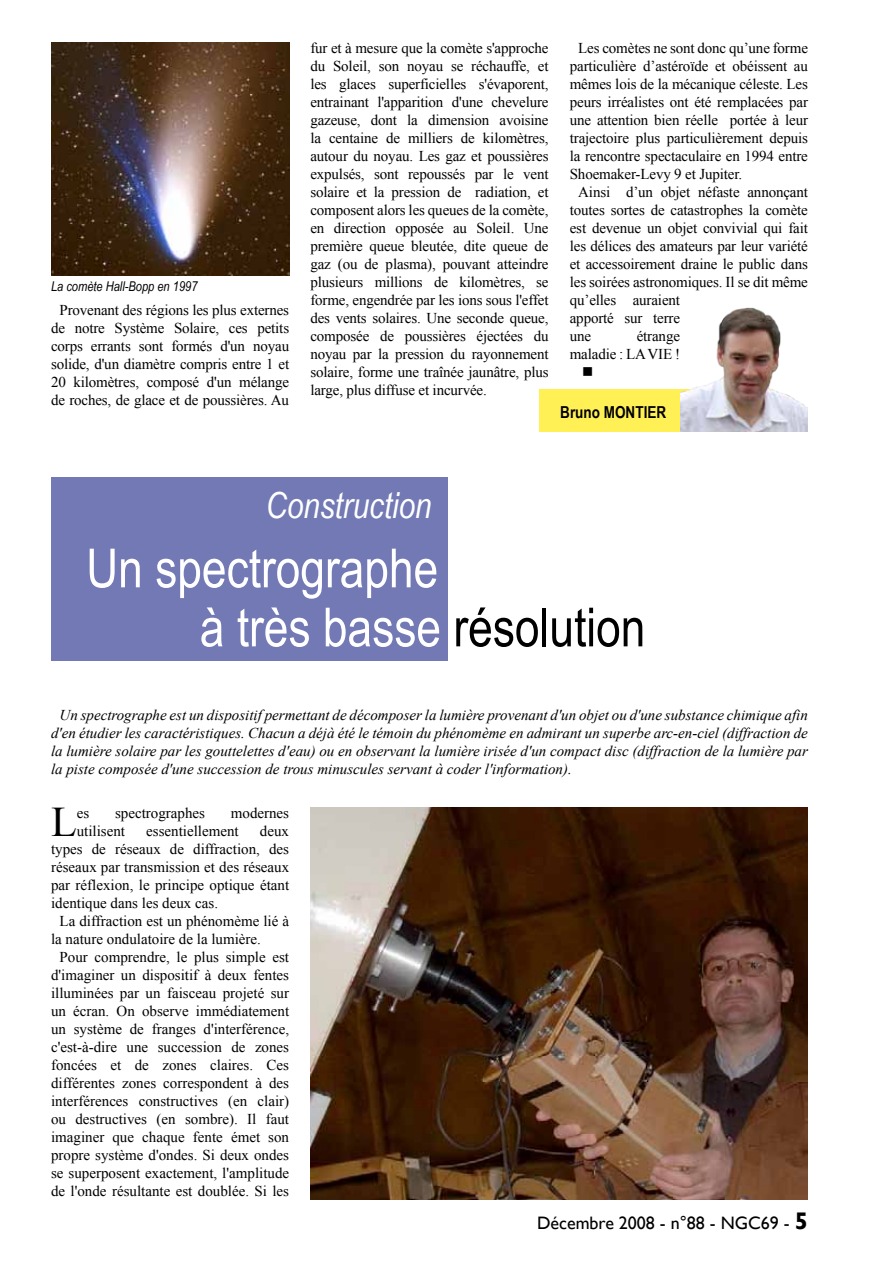
<style>
.page{position:relative;width:893px;height:1263px;background:#fff}
.page>*{position:absolute;margin:0;border:0;box-sizing:border-box;transform-origin:0 0}
.t1{font:54px/58.9px "Arial Narrow";color:#fff}
.t2{font:42.15px "Times New Roman";color:#000}
.t3{font:italic 36px "Arial Narrow";color:#fff}
.t4{font:18px "Gill Sans";color:#000}
.t5{font:700 16.5px "Arial Narrow";color:#000}
.t6{font:15px/18px "Times New Roman";letter-spacing:-.01em;color:#000;text-align:center}
.t7{font:italic 15px/18px "Times New Roman";color:#000;text-align:justify}
.t8{font:15px "Wingdings";color:#000}
.t9{font:italic 13.5px "Arial Narrow";color:#000}
.s1{color:#000}
.s2{font-weight:700;font-size:24px}
</style>
<div class="page">
<img style="left:51px;top:43px;width:238px;height:232px">
<div style="left:539px;top:389px;width:233px;height:43px;background:#fff056"></div>
<img style="left:680px;top:307px;width:128px;height:125px">
<div style="left:52px;top:477px;width:396px;height:184px;background:#7279b4"></div>
<img style="left:310px;top:808px;width:498px;height:391px">
<p class="t9" style="left:51px;top:277px;width:148px">La comète Hall-Bopp en 1997</p>
<p class="t6" style="left:51px;top:301px;width:240px">Provenant des régions les plus externes de notre Système Solaire, ces petits corps errants sont formés d'un noyau solide, d'un diamètre compris entre 1 et 20 kilomètres, composé d'un mélange de roches, de glace et de poussières. Au</p>
<p class="t6" style="left:310px;top:39px;width:240px;text-align:justify">fur et à mesure que la comète s'approche du Soleil, son noyau se réchauffe, et les glaces superficielles s'évaporent, entrainant l'apparition d'une chevelure gazeuse, dont la dimension avoisine la centaine de milliers de kilomètres, autour du noyau. Les gaz et poussières expulsés, sont repoussés par le vent solaire et la pression de radiation, et composent alors les queues de la comète, en direction opposée au Soleil. Une première queue bleutée, dite queue de gaz (ou de plasma), pouvant atteindre plusieurs millions de kilomètres, se forme, engendrée par les ions sous l'effet des vents solaires. Une seconde queue, composée de poussières éjectées du noyau par la pression du rayonnement solaire, forme une traînée jaunâtre, plus large, plus diffuse et incurvée.</p>
<p class="t6" style="left:578px;top:39px;width:231px">Les comètes ne sont donc qu’une forme</p>
<p class="t6" style="left:570px;top:57px;width:240px">particulière d’astéroïde et obéissent au</p>
<p class="t6" style="left:570px;top:75px;width:240px">mêmes lois de la mécanique céleste. Les</p>
<p class="t6" style="left:570px;top:93px;width:240px">peurs irréalistes ont été remplacées par</p>
<p class="t6" style="left:570px;top:111px;width:240px">une attention bien réelle portée à leur</p>
<p class="t6" style="left:570px;top:129px;width:240px">trajectoire plus particulièrement depuis</p>
<p class="t6" style="left:570px;top:147px;width:240px">la rencontre spectaculaire en 1994 entre</p>
<p class="t6" style="left:570px;top:165px;width:174px">Shoemaker-Levy 9 et Jupiter.</p>
<p class="t6" style="left:578px;top:183px;width:231px">Ainsi d’un objet néfaste annonçant</p>
<p class="t6" style="left:570px;top:201px;width:240px">toutes sortes de catastrophes la comète</p>
<p class="t6" style="left:570px;top:219px;width:240px">est devenue un objet convivial qui fait</p>
<p class="t6" style="left:570px;top:237px;width:240px">les délices des amateurs par leur variété</p>
<p class="t6" style="left:570px;top:255px;width:240px">et accessoirement draine le public dans</p>
<p class="t6" style="left:570px;top:273px;width:240px">les soirées astronomiques. Il se dit même</p>
<p class="t6" style="left:570px;top:291px;width:112px">qu’elles auraient</p>
<p class="t6" style="left:570px;top:309px;width:112px">apporté sur terre</p>
<p class="t6" style="left:570px;top:327px;width:23px">une</p>
<p class="t6" style="left:570px;top:327px;width:112px;text-align:right">étrange<br>maladie : LA VIE !</p>
<p class="t8" style="left:582px;top:363px;width:13px">■</p>
<p class="t5" style="left:560px;top:400px;width:107px">Bruno MONTIER</p>
<h3 class="t3" style="left:266px;top:480px;width:167px">Construction</h3>
<h1 class="t1" style="left:200px;top:537px;width:447px;text-indent:-114px">Un spectrographe<br>à très basse <span class="s1">résolution</span></h1>
<p class="t7" style="left:51px;top:705px;width:758px;text-indent:9px">Un spectrographe est un dispositif permettant de décomposer la lumière provenant d'un objet ou d'une substance chimique afin d'en étudier les caractéristiques. Chacun a déjà été le témoin du phénomème en admirant un superbe arc-en-ciel (diffraction de la lumière solaire par les gouttelettes d'eau) ou en observant la lumière irisée d'un compact disc (diffraction de la lumière par la piste composée d'une succession de trous minuscules servant à coder l'information).</p>
<h2 class="t2" style="left:51px;top:794px;width:27px">L</h2>
<p class="t6" style="left:77px;top:804px;width:14px">es</p>
<p class="t6" style="left:115px;top:804px;width:91px">spectrographes</p>
<p class="t6" style="left:231px;top:804px;width:60px">modernes</p>
<p class="t6" style="left:77px;top:822px;width:50px">utilisent</p>
<p class="t6" style="left:146px;top:822px;width:94px">essentiellement</p>
<p class="t6" style="left:260px;top:822px;width:31px">deux</p>
<p class="t6" style="left:51px;top:840px;width:240px">types de réseaux de diffraction, des</p>
<p class="t6" style="left:51px;top:858px;width:240px">réseaux par transmission et des réseaux</p>
<p class="t6" style="left:51px;top:876px;width:240px">par réflexion, le principe optique étant</p>
<p class="t6" style="left:51px;top:894px;width:169px">identique dans les deux cas.</p>
<p class="t6" style="left:60px;top:912px;width:231px">La diffraction est un phénomème lié à</p>
<p class="t6" style="left:51px;top:930px;width:211px">la nature ondulatoire de la lumière.</p>
<p class="t6" style="left:60px;top:948px;width:231px">Pour comprendre, le plus simple est</p>
<p class="t6" style="left:51px;top:966px;width:240px">d'imaginer un dispositif à deux fentes</p>
<p class="t6" style="left:51px;top:984px;width:240px">illuminées par un faisceau projeté sur</p>
<p class="t6" style="left:51px;top:1002px;width:240px">un écran. On observe immédiatement</p>
<p class="t6" style="left:51px;top:1020px;width:240px">un système de franges d'interférence,</p>
<p class="t6" style="left:51px;top:1038px;width:240px">c'est-à-dire une succession de zones</p>
<p class="t6" style="left:51px;top:1056px;width:240px">foncées et de zones claires. Ces</p>
<p class="t6" style="left:51px;top:1074px;width:240px">différentes zones correspondent à des</p>
<p class="t6" style="left:51px;top:1092px;width:240px">interférences constructives (en clair)</p>
<p class="t6" style="left:51px;top:1110px;width:240px">ou destructives (en sombre). Il faut</p>
<p class="t6" style="left:51px;top:1128px;width:240px">imaginer que chaque fente émet son</p>
<p class="t6" style="left:51px;top:1146px;width:240px">propre système d'ondes. Si deux ondes</p>
<p class="t6" style="left:51px;top:1164px;width:240px">se superposent exactement, l'amplitude</p>
<p class="t6" style="left:51px;top:1182px;width:240px">de l'onde résultante est doublée. Si les</p>
<p class="t4" style="left:537px;top:1212px;width:272px">Décembre 2008 - n°88 - NGC69 - <span class="s2">5</span></p>
</div>
